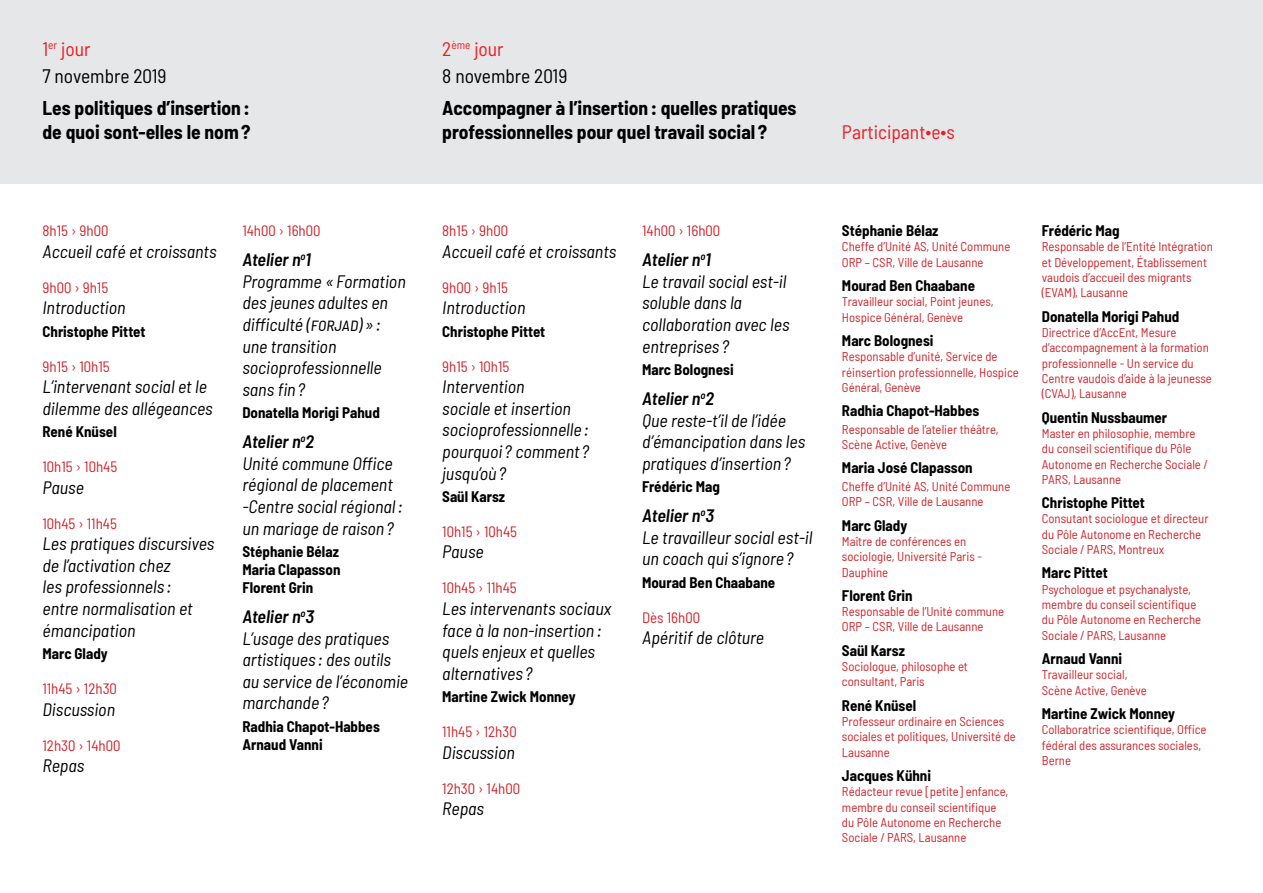
<style>
.page{position:relative;width:1263px;height:893px;background:#fff}
.page>*{position:absolute;margin:0;border:0;box-sizing:border-box;transform-origin:0 0}
.t1{font:700 semi-condensed 19.5px/23.4px "Barlow";color:#000}
.t2{font:semi-condensed 19.5px "Barlow";color:#ee1d23}
.t3{font:semi-condensed 19.5px "Barlow";color:#000}
.Item_de_l_horaire{font:italic semi-condensed 18px/21.6px "Barlow";color:#000}
.Nom_d_intervenant{font:700 semi-condensed 15px/18px "Barlow";color:#000;text-align:justify}
.Heure{font:semi-condensed 15px "Barlow";color:#d1232a}
.Description_interven{font:700 semi-condensed 15px "Barlow";color:#000}
.Description_interven-2{font:semi-condensed 12.75px/15.3px "Barlow";color:#d1232a}
.s1{font-weight:600}
</style>
<div class="page">
<div style="left:0;top:0;width:1263px;height:183px;background:#e6e7e9"></div>
<p class="t2" style="left:43px;top:36px;width:50px">1<sup>er</sup> jour</p>
<p class="t3" style="left:43px;top:64px;width:126px">7 novembre 2019</p>
<p class="t1" style="left:43px;top:96px;width:209px">Les politiques d’insertion :</p>
<p class="t1" style="left:43px;top:119px;width:210px">de quoi sont-elles le nom?</p>
<p class="Heure" style="left:43px;top:221px;width:67px">8h15 › 9h00</p>
<p class="Item_de_l_horaire" style="left:43px;top:240px;width:176px">Accueil café et croissants</p>
<p class="Heure" style="left:43px;top:278px;width:67px">9h00 › 9h15</p>
<p class="Item_de_l_horaire" style="left:43px;top:297px;width:85px">Introduction</p>
<p class="Nom_d_intervenant" style="left:43px;top:322px;width:105px">Christophe Pittet</p>
<p class="Heure" style="left:43px;top:357px;width:69px">9h15 › 10h15</p>
<p class="Item_de_l_horaire" style="left:43px;top:375px;width:172px">L’intervenant social et le dilemme des allégeances</p>
<p class="Nom_d_intervenant" style="left:43px;top:422px;width:76px">René Knüsel</p>
<p class="Heure" style="left:43px;top:457px;width:76px">10h15 › 10h45</p>
<p class="Item_de_l_horaire" style="left:43px;top:476px;width:43px">Pause</p>
<p class="Heure" style="left:43px;top:514px;width:76px">10h45 › 11h45</p>
<p class="Item_de_l_horaire" style="left:43px;top:533px;width:173px">Les pratiques discursives de l’activation chez<br>les professionnels :<br>entre normalisation et émancipation</p>
<p class="Nom_d_intervenant" style="left:43px;top:644px;width:67px">Marc Glady</p>
<p class="Heure" style="left:43px;top:679px;width:76px">11h45 › 12h30</p>
<p class="Item_de_l_horaire" style="left:43px;top:698px;width:74px">Discussion</p>
<p class="Heure" style="left:43px;top:736px;width:79px">12h30 › 14h00</p>
<p class="Item_de_l_horaire" style="left:43px;top:754px;width:43px">Repas</p>
<p class="Heure" style="left:242px;top:221px;width:80px">14h00 › 16h00</p>
<p class="Item_de_l_horaire" style="left:242px;top:248px;width:165px"><span class="s1">Atelier n</span><sup>o</sup><span class="s1">1<br></span>Programme « Formation des jeunes adultes en difficulté (forjad) » : une transition socioprofessionnelle sans fin ?</p>
<p class="Nom_d_intervenant" style="left:242px;top:403px;width:139px">Donatella Morigi Pahud</p>
<p class="Item_de_l_horaire" style="left:242px;top:430px;width:162px"><span class="s1">Atelier n</span><sup>o</sup><span class="s1">2<br></span>Unité commune Office régional de placement -Centre social régional: un mariage de raison ?</p>
<p class="Nom_d_intervenant" style="left:242px;top:542px;width:100px">Stéphanie Bélaz Maria Clapasson Florent Grin</p>
<p class="Item_de_l_horaire" style="left:242px;top:605px;width:167px"><span class="s1">Atelier n</span><sup>o</sup><span class="s1">3<br></span>L’usage des pratiques artistiques : des outils au service de l’économie marchande ?</p>
<p class="Nom_d_intervenant" style="left:242px;top:717px;width:139px">Radhia Chapot-Habbes<br>Arnaud Vanni</p>
<p class="t2" style="left:442px;top:36px;width:63px">2<sup>ème</sup> jour</p>
<p class="t3" style="left:442px;top:64px;width:127px">8 novembre 2019</p>
<p class="t1" style="left:442px;top:96px;width:356px">Accompagner à l’insertion : quelles pratiques professionnelles pour quel travail social ?</p>
<p class="t2" style="left:842px;top:119px;width:114px">Participant∙e∙s</p>
<p class="Heure" style="left:442px;top:221px;width:67px">8h15 › 9h00</p>
<p class="Item_de_l_horaire" style="left:442px;top:240px;width:176px">Accueil café et croissants</p>
<p class="Heure" style="left:442px;top:278px;width:67px">9h00 › 9h15</p>
<p class="Item_de_l_horaire" style="left:442px;top:297px;width:85px">Introduction</p>
<p class="Nom_d_intervenant" style="left:442px;top:322px;width:105px">Christophe Pittet</p>
<p class="Heure" style="left:442px;top:357px;width:69px">9h15 › 10h15</p>
<p class="Item_de_l_horaire" style="left:442px;top:375px;width:148px">Intervention<br>sociale et insertion socioprofessionnelle : pourquoi ? comment ? jusqu’où ?</p>
<p class="Nom_d_intervenant" style="left:442px;top:487px;width:64px">Saül Karsz</p>
<p class="Heure" style="left:442px;top:522px;width:76px">10h15 › 10h45</p>
<p class="Item_de_l_horaire" style="left:442px;top:541px;width:43px">Pause</p>
<p class="Heure" style="left:442px;top:579px;width:76px">10h45 › 11h45</p>
<p class="Item_de_l_horaire" style="left:442px;top:597px;width:170px">Les intervenants sociaux face à la non-insertion : quels enjeux et quelles alternatives ?</p>
<p class="Nom_d_intervenant" style="left:442px;top:687px;width:135px">Martine Zwick Monney</p>
<p class="Heure" style="left:442px;top:722px;width:76px">11h45 › 12h30</p>
<p class="Item_de_l_horaire" style="left:442px;top:741px;width:74px">Discussion</p>
<p class="Heure" style="left:442px;top:779px;width:79px">12h30 › 14h00</p>
<p class="Item_de_l_horaire" style="left:442px;top:798px;width:43px">Repas</p>
<p class="Heure" style="left:642px;top:221px;width:80px">14h00 › 16h00</p>
<p class="Item_de_l_horaire" style="left:642px;top:248px;width:149px"><span class="s1">Atelier n</span><sup>o</sup><span class="s1">1<br></span>Le travail social est-il soluble dans la collaboration avec les entreprises ?</p>
<p class="Nom_d_intervenant" style="left:642px;top:360px;width:93px">Marc Bolognesi</p>
<p class="Item_de_l_horaire" style="left:642px;top:387px;width:165px"><span class="s1">Atelier n</span><sup>o</sup><span class="s1">2<br></span>Que reste-t’il de l’idée d’émancipation dans les pratiques d’insertion ?</p>
<p class="Nom_d_intervenant" style="left:642px;top:477px;width:79px">Frédéric Mag</p>
<p class="Item_de_l_horaire" style="left:642px;top:504px;width:172px"><span class="s1">Atelier n</span><sup>o</sup><span class="s1">3<br></span>Le travailleur social est-il un coach qui s’ignore ?</p>
<p class="Nom_d_intervenant" style="left:642px;top:573px;width:135px">Mourad Ben Chaabane</p>
<p class="Heure" style="left:642px;top:608px;width:59px">Dès 16h00</p>
<p class="Item_de_l_horaire" style="left:642px;top:626px;width:123px">Apéritif de clôture</p>
<p class="Nom_d_intervenant" style="left:842px;top:221px;width:98px">Stéphanie Bélaz</p>
<p class="Description_interven-2" style="left:842px;top:239px;width:170px">Cheffe d’Unité AS, Unité Commune<br>ORP – CSR, Ville de Lausanne</p>
<p class="Nom_d_intervenant" style="left:842px;top:276px;width:135px">Mourad Ben Chaabane</p>
<p class="Description_interven-2" style="left:842px;top:294px;width:153px">Travailleur social, Point jeunes,<br>Hospice Général, Genève</p>
<p class="Nom_d_intervenant" style="left:842px;top:331px;width:93px">Marc Bolognesi</p>
<p class="Description_interven-2" style="left:842px;top:349px;width:178px">Responsable d’unité, Service de réinsertion professionnelle, Hospice<br>Général, Genève</p>
<p class="Description_interven" style="left:842px;top:402px;width:139px">Radhia Chapot-Habbes</p>
<p class="Description_interven-2" style="left:842px;top:421px;width:158px">Responsable de l’atelier théâtre,<br>Scène Active, Genève</p>
<p class="Description_interven" style="left:842px;top:459px;width:132px">Maria José Clapasson</p>
<p class="Description_interven-2" style="left:842px;top:478px;width:170px">Cheffe d’Unité AS, Unité Commune<br>ORP – CSR, Ville de Lausanne</p>
<p class="Nom_d_intervenant" style="left:842px;top:516px;width:67px">Marc Glady</p>
<p class="Description_interven-2" style="left:842px;top:533px;width:141px">Maître de conférences en sociologie, Université Paris -<br>Dauphine</p>
<p class="Nom_d_intervenant" style="left:842px;top:586px;width:72px">Florent Grin</p>
<p class="Description_interven-2" style="left:842px;top:604px;width:164px">Responsable de l’Unité commune<br>ORP – CSR, Ville de Lausanne</p>
<p class="Nom_d_intervenant" style="left:842px;top:641px;width:64px">Saül Karsz</p>
<p class="Description_interven-2" style="left:842px;top:659px;width:127px">Sociologue, philosophe et consultant, Paris</p>
<p class="Nom_d_intervenant" style="left:842px;top:696px;width:76px">René Knüsel</p>
<p class="Description_interven-2" style="left:842px;top:714px;width:175px">Professeur ordinaire en Sciences sociales et politiques, Université de<br>Lausanne</p>
<p class="Nom_d_intervenant" style="left:842px;top:766px;width:91px">Jacques Kühni</p>
<p class="Description_interven-2" style="left:842px;top:784px;width:168px">Rédacteur revue [petite] enfance, membre du conseil scientifique du Pôle Autonome en Recherche<br>Sociale / PARS, Lausanne</p>
<p class="Nom_d_intervenant" style="left:1042px;top:221px;width:79px">Frédéric Mag</p>
<p class="Description_interven-2" style="left:1042px;top:239px;width:172px">Responsable de l’Entité Intégration et Développement, Établissement vaudois d’accueil des migrants (EVAM), Lausanne</p>
<p class="Nom_d_intervenant" style="left:1042px;top:307px;width:139px">Donatella Morigi Pahud</p>
<p class="Description_interven-2" style="left:1042px;top:324px;width:171px">Directrice d’AccEnt, Mesure d’accompagnement à la formation professionnelle - Un service du<br>Centre vaudois d’aide à la jeunesse (CVAJ), Lausanne</p>
<p class="Nom_d_intervenant" style="left:1042px;top:408px;width:127px">Quentin Nussbaumer</p>
<p class="Description_interven-2" style="left:1042px;top:425px;width:167px">Master en philosophie, membre du conseil scientifique du Pôle<br>Autonome en Recherche Sociale /<br>PARS, Lausanne</p>
<p class="Nom_d_intervenant" style="left:1042px;top:493px;width:105px">Christophe Pittet</p>
<p class="Description_interven-2" style="left:1042px;top:511px;width:168px">Consutant sociologue et directeur du Pôle Autonome en Recherche<br>Sociale / PARS, Montreux</p>
<p class="Nom_d_intervenant" style="left:1042px;top:564px;width:68px">Marc Pittet</p>
<p class="Description_interven-2" style="left:1042px;top:581px;width:161px">Psychologue et psychanalyste, membre du conseil scientifique du Pôle Autonome en Recherche<br>Sociale / PARS, Lausanne</p>
<p class="Nom_d_intervenant" style="left:1042px;top:649px;width:82px">Arnaud Vanni</p>
<p class="Description_interven-2" style="left:1042px;top:667px;width:107px">Travailleur social,<br>Scène Active, Genève</p>
<p class="Nom_d_intervenant" style="left:1042px;top:704px;width:135px">Martine Zwick Monney</p>
<p class="Description_interven-2" style="left:1042px;top:722px;width:166px">Collaboratrice scientifique, Office fédéral des assurances sociales,<br>Berne</p>
</div>
